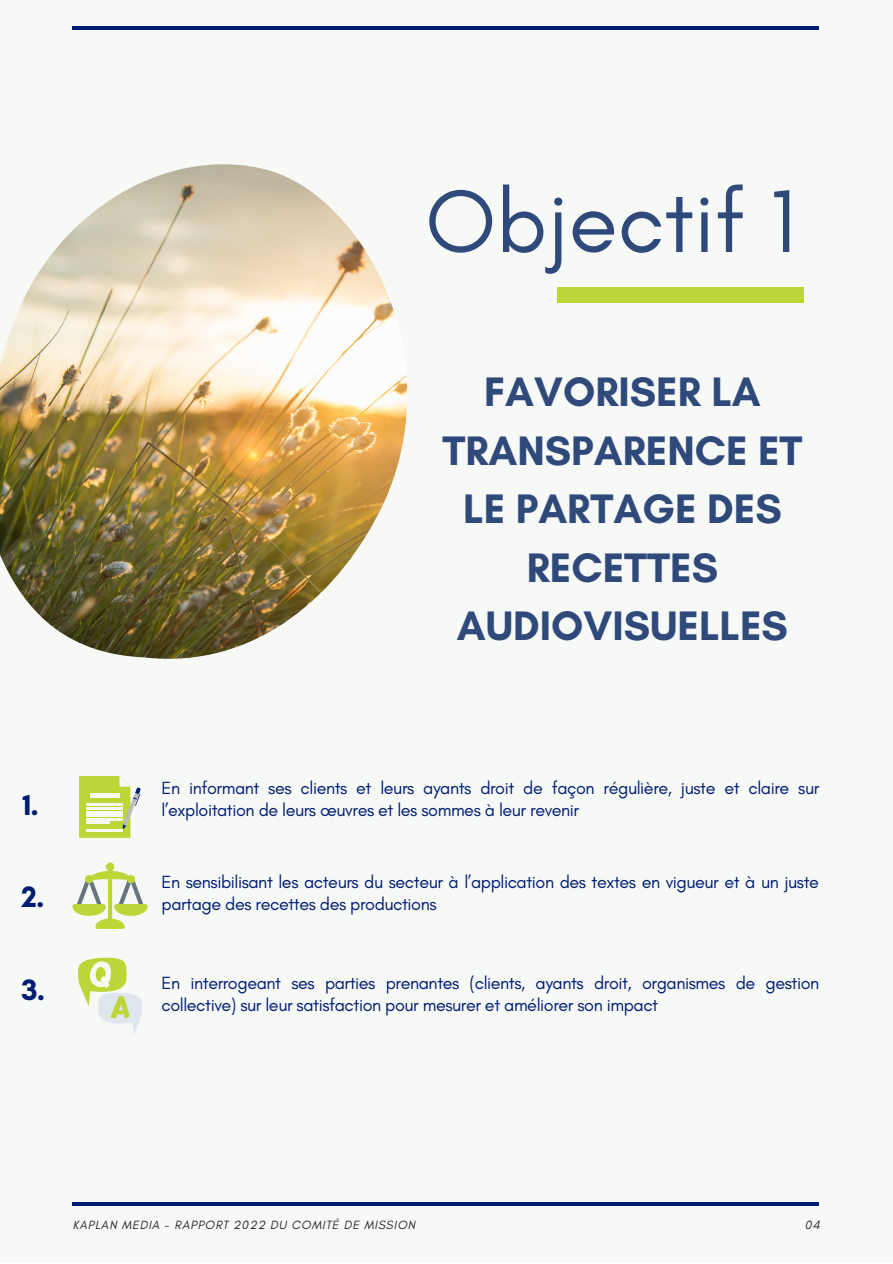
<style>
.page{position:relative;width:893px;height:1264px;background:#fff}
.page>*{position:absolute;margin:0;border:0;box-sizing:border-box;transform-origin:0 0}
.t1{font:89.85px "Glacial Indifference";color:#2f497b}
.t2{font:700 42px/58.5px "Glacial Indifference";color:#2f497b;text-align:center}
.t3{font:700 30px "Glacial Indifference";color:#001c73}
.t4{font:18px/22.5px "Glacial Indifference";letter-spacing:-.025em;color:#001c73}
.t5{font:italic 12.15px "Glacial Indifference";letter-spacing:.07em;color:#222}
</style>
<div class="page">
<div style="left:0;top:0;width:892px;height:1262px;background:#f7f9f7"></div>
<svg style="left:79px;top:776px;width:62px;height:61px"></svg>
<svg style="left:78px;top:957px;width:64px;height:76px"></svg>
<svg style="left:72px;top:862px;width:76px;height:66px"></svg>
<hr style="left:72px;top:26px;width:747px;height:3px;background:#001c73">
<hr style="left:72px;top:1202px;width:747px;height:3px;background:#001c73">
<img style="left:0;top:164px;width:408px;height:495px">
<div style="left:557px;top:288px;width:246px;height:14px;background:#bcd638"></div>
<p class="t3" style="left:22px;top:786px;width:18px">1.</p>
<p class="t3" style="left:21px;top:878px;width:25px">2.</p>
<p class="t3" style="left:21px;top:971px;width:25px">3.</p>
<p class="t1" style="left:425px;top:166px;width:371px">Objectif 1</p>
<p class="t2" style="left:442px;top:362px;width:362px">FAVORISER LA<br>TRANSPARENCE ET<br>LE PARTAGE DES<br>RECETTES<br>AUDIOVISUELLES</p>
<p class="t4" style="left:161px;top:776px;width:659px">En informant ses clients et leurs ayants droit de façon régulière, juste et claire sur l’exploitation de leurs œuvres et les sommes à leur revenir</p>
<p class="t4" style="left:161px;top:870px;width:659px">En sensibilisant les acteurs du secteur à l’application des textes en vigueur et à un juste partage des recettes des productions</p>
<p class="t4" style="left:161px;top:971px;width:659px">En interrogeant ses parties prenantes (clients, ayants droit, organismes de gestion collective) sur leur satisfaction pour mesurer et améliorer son impact</p>
<p class="t5" style="left:73px;top:1217px;width:344px">KAPLAN MEDIA - RAPPORT 2022 DU COMITÉ DE MISSION</p>
<p class="t5" style="left:804px;top:1217px;width:17px">04</p>
</div>
